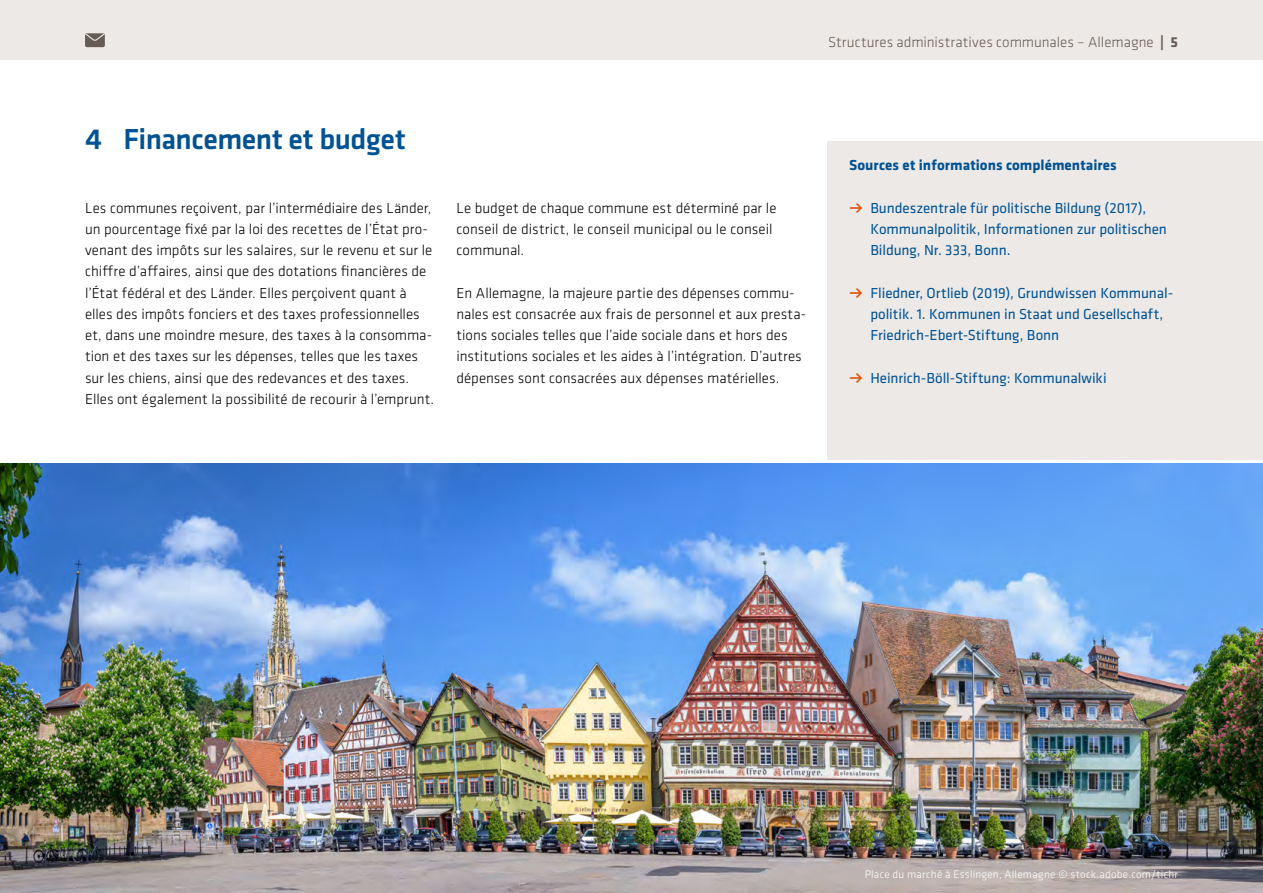
<style>
.page{position:relative;width:1263px;height:893px;background:#fff}
.page>*{position:absolute;margin:0;border:0;box-sizing:border-box;transform-origin:0 0}
.t1{font:500 30px "Klavika";letter-spacing:-.015em;color:#005293}
.t2{font:300 15px/21.3px "Klavika";color:#000}
.t3{font:15px/21.3px "Klavika";letter-spacing:-.005em;color:#005293}
.t4{font:300 15px "Klavika";color:#675c53}
.t5{font:700 15px "Klavika";letter-spacing:.005em;color:#005293}
.t6{font:300 11.25px "Klavika";letter-spacing:.02em;color:#fff}
.s1{font-weight:700}
.s2{font-weight:700;color:#e05206}
</style>
<div class="page">
<div style="left:0;top:0;width:1263px;height:60px;background:#ece9e7"></div>
<div style="left:828px;top:141px;width:435px;height:319px;background:#ece9e7"></div>
<div style="left:85px;top:33px;width:20px;height:14px;background:#675c53;border-radius:2px"></div>
<svg style="left:85px;top:33px;width:20px;height:9px"></svg>
<img style="left:0;top:464px;width:1263px;height:429px">
<p class="t4" style="left:828px;top:34px;width:351px">Structures administratives communales – Allemagne <span class="s1">| 5</span></p>
<h1 class="t1" style="left:85px;top:123px;width:322px">4 Financement et budget</h1>
<p class="t2" style="left:85px;top:197px;width:351px">Les communes reçoivent, par l’intermédiaire des Länder, un pourcentage fxé par la loi des recettes de l’État pro&shy;venant des impôts sur les salaires, sur le revenu et sur le chifre d’afaires, ainsi que des dotations fnancières de l’État fédéral et des Länder. Elles perçoivent quant à elles des impôts fonciers et des taxes professionnelles et, dans une moindre mesure, des taxes à la consomma&shy;tion et des taxes sur les dépenses, telles que les taxes sur les chiens, ainsi que des redevances et des taxes.<br>Elles ont également la possibilité de recourir à l’emprunt.</p>
<p class="t2" style="left:456px;top:197px;width:322px">Le budget de chaque commune est déterminé par le conseil de district, le conseil municipal ou le conseil communal.</p>
<p class="t2" style="left:456px;top:282px;width:351px">En Allemagne, la majeure partie des dépenses commu&shy;nales est consacrée aux frais de personnel et aux presta&shy;tions sociales telles que l’aide sociale dans et hors des institutions sociales et les aides à l’intégration. D’autres dépenses sont consacrées aux dépenses matérielles.</p>
<p class="t5" style="left:849px;top:157px;width:269px">Sources et informations complémentaires</p>
<p class="t3" style="left:870px;top:197px;width:298px;text-indent:-21px"><span class="s2">•</span> Bundeszentrale für politische Bildung (2017),<br>Kommunalpolitik, Informationen zur politischen<br>Bildung, Nr. 333, Bonn.</p>
<p class="t3" style="left:870px;top:282px;width:304px;text-indent:-21px"><span class="s2">•</span> Fliedner, Ortlieb (2019), Grundwissen Kommunal&shy;politik. 1. Kommunen in Staat und Gesellschaft,<br>Friedrich-Ebert-Stiftung, Bonn</p>
<p class="t3" style="left:849px;top:367px;width:259px"><span class="s2">•</span> Heinrich-Böll-Stiftung: Kommunalwiki</p>
<p class="t6" style="left:865px;top:868px;width:315px">Place du marché à Esslingen, Allemagne © stock.adobe.com/tichr</p>
</div>
